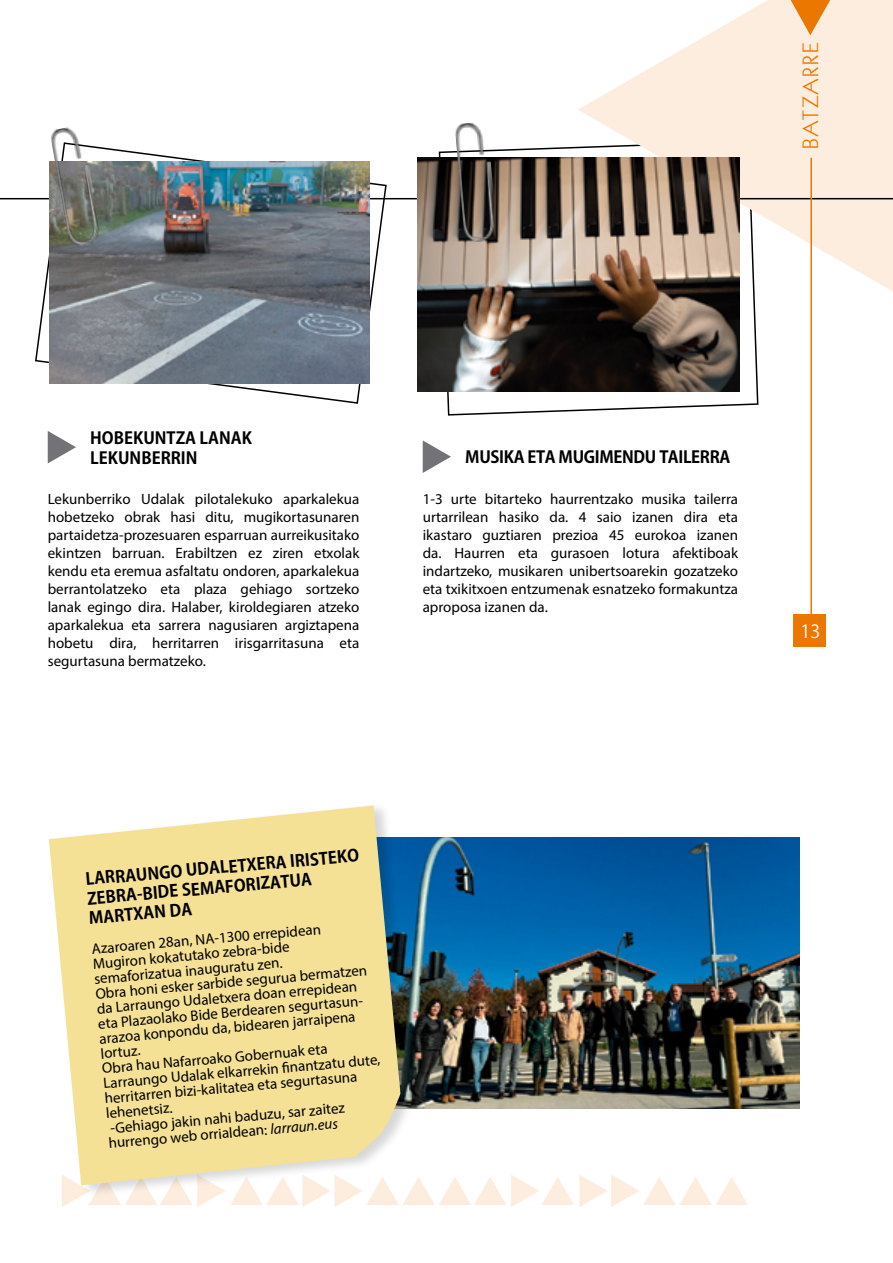
<style>
.page{position:relative;width:893px;height:1263px;background:#fff}
.page>*{position:absolute;margin:0;border:0;box-sizing:border-box;transform-origin:0 0}
.t1{font:22.5px "Kabel IT Cby BT";letter-spacing:.095em;color:#eb7600}
.t2{font:18px "Koz Go Pr 6 N";color:#fff}
.t3{font:700 16.5px/19.5px "Koz Go Pr 6 N";letter-spacing:-.01em;color:#000}
.t4{font:15px/18px "Myriad Pro";color:#000;text-align:justify}
.s1{font-style:italic}
</style>
<div class="page">
<svg style="left:34px;top:147px;width:354px;height:257px"></svg>
<svg style="left:438px;top:146px;width:321px;height:270px"></svg>
<svg style="left:578px;top:0;width:315px;height:292px;fill:#fcedde"></svg>
<hr style="left:0;top:198px;width:893px;height:1px;background:#000">
<img style="left:418px;top:158px;width:321px;height:234px">
<img style="left:49px;top:161px;width:320px;height:223px">
<hr style="left:810px;top:158px;width:2px;height:479px;background:#eb7600">
<div style="left:793px;top:614px;width:33px;height:32px;background:#eb7600"></div>
<svg style="left:48px;top:431px;width:28px;height:32px"></svg>
<svg style="left:423px;top:440px;width:28px;height:33px"></svg>
<img style="left:455px;top:122px;width:43px;height:121px">
<img style="left:50px;top:127px;width:52px;height:121px">
<svg style="left:62px;top:1175px;width:686px;height:32px"></svg>
<svg style="left:791px;top:0;width:39px;height:35px"></svg>
<img style="left:416px;top:838px;width:383px;height:271px">
<div style="left:49px;top:801px;width:367px;height:396px;background:#000;opacity:.16"></div>
<svg style="left:49px;top:805px;width:351px;height:380px;background:#f0e1a3"></svg>
<h1 class="t1" style="left:796px;top:149px;width:108px;rotate:-90deg">BATZARRE</h1>
<p class="t3" style="left:90px;top:428px;width:163px">HOBEKUNTZA LANAK<br>LEKUNBERRIN</p>
<p class="t4" style="left:48px;top:490px;width:313px">Lekunberriko Udalak pilotalekuko aparkalekua hobetzeko obrak hasi ditu, mugikortasunaren partaidetza-prozesuaren esparruan aurreikusitako ekintzen barruan. Erabiltzen ez ziren etxolak kendu eta eremua asfaltatu ondoren, aparkalekua berrantolatzeko eta plaza gehiago sortzeko lanak egingo dira. Halaber, kiroldegiaren atzeko aparkalekua eta sarrera nagusiaren argiztapena hobetu dira, herritarren irisgarritasuna eta segurtasuna bermatzeko.</p>
<p class="t3" style="left:465px;top:448px;width:267px">MUSIKA ETA MUGIMENDU TAILERRA</p>
<p class="t4" style="left:423px;top:490px;width:317px">1-3 urte bitarteko haurrentzako musika tailerra urtarrilean hasiko da. 4 saio izanen dira eta ikastaro guztiaren prezioa 45 eurokoa izanen da. Haurren eta gurasoen lotura afektiboak indartzeko, musikaren unibertsoarekin gozatzeko eta txikitxoen entzumenak esnatzeko formakuntza aproposa izanen da.</p>
<p class="t2" style="left:800px;top:622px;width:21px">13</p>
<p class="t3" style="left:85px;top:870px;width:276px;rotate:-5deg">LARRAUNGO UDALETXERA IRISTEKO<br>ZEBRA-BIDE SEMAFORIZATUA<br>MARTXAN DA</p>
<p class="t4" style="left:91px;top:941px;width:279px;line-height:15px;text-align:left;rotate:-5deg">Azaroaren 28an, NA-1300 errepidean Mugiron kokatutako zebra-bide semaforizatua inauguratu zen.<br>Obra honi esker sarbide segurua bermatzen da Larraungo Udaletxera doan errepidean eta Plazaolako Bide Berdearen segurtasun&shy;arazoa konpondu da, bidearen jarraipena lortuz.<br>Obra hau Nafarroako Gobernuak eta Larraungo Udalak elkarrekin fi nantzatu dute, herritarren bizi-kalitatea eta segurtasuna lehenetsiz.<br>-Gehiago jakin nahi baduzu, sar zaitez hurrengo web orrialdean: <span class="s1">larraun.eus</span></p>
</div>
